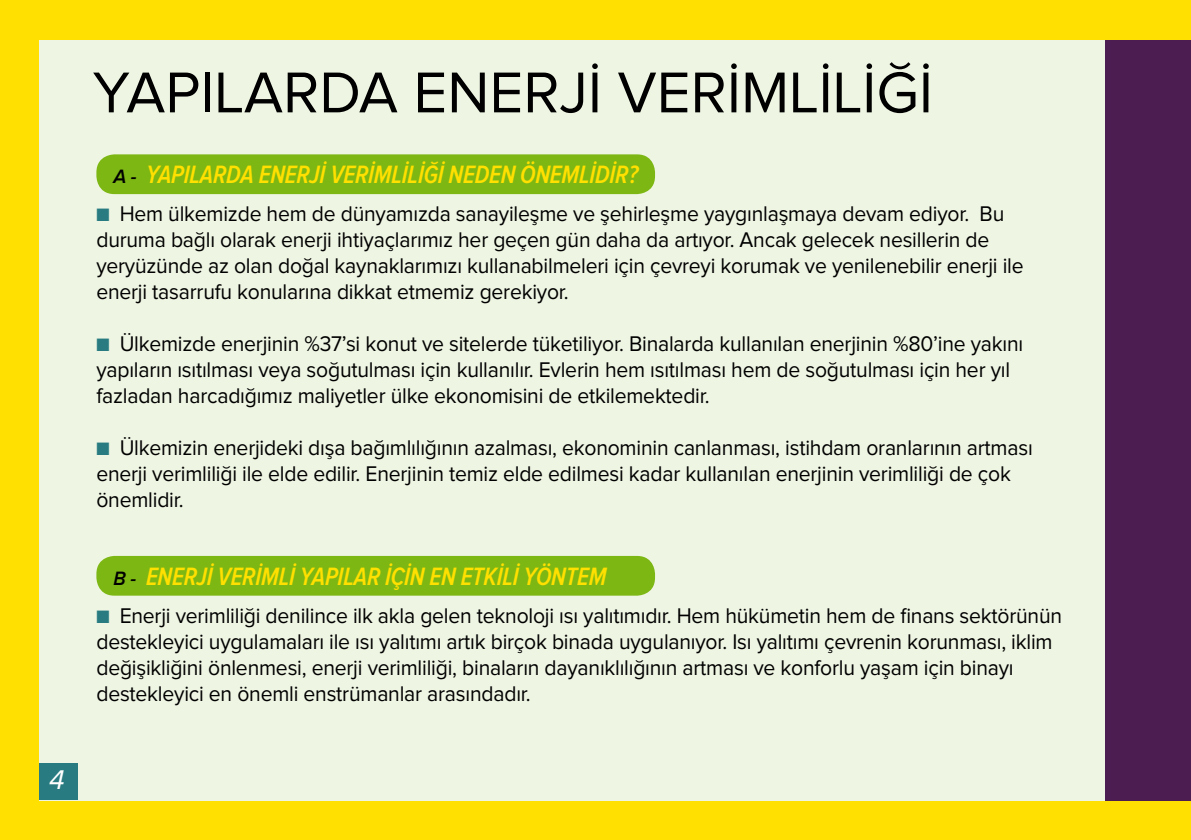
<style>
.page{position:relative;width:1191px;height:840px;background:#fff}
.page>*{position:absolute;margin:0;border:0;box-sizing:border-box;transform-origin:0 0}
.t1{font:59.6px "Proxima Nova";color:#000}
.t2{font:italic 28px "Proxima Nova";color:#fff}
.t3{font:italic 600 26px "Proxima Nova Cond";letter-spacing:-.01em;color:#ffe000;scale:.96 1}
.t4{font:22px/26px "Proxima Nova";letter-spacing:-.01em;color:#000;scale:.96 1}
.s1{font-family:"Proxima Nova";font-size:20px;color:#000}
.s2{color:#287c81}
</style>
<div class="page">
<div style="left:0;top:0;width:1191px;height:839px;background:#ffe000"></div>
<div style="left:40px;top:40px;width:1151px;height:759px;background:#eef5e3"></div>
<div style="left:1106px;top:40px;width:85px;height:759px;background:#4c1d51"></div>
<div style="left:96px;top:154px;width:559px;height:40px;background:#7db713;border-radius:18px"></div>
<div style="left:96px;top:555px;width:559px;height:40px;background:#7db713;border-radius:18px"></div>
<div style="left:40px;top:763px;width:38px;height:36px;background:#287c81"></div>
<p class="t2" style="left:49px;top:766px;width:17px">4</p>
<h1 class="t1" style="left:93px;top:65px;width:842px">YAPILARDA ENERJİ VERİMLİLİĞİ</h1>
<p class="t3" style="left:113px;top:162px;width:548px"><span class="s1">A -</span> YAPILARDA ENERJİ VERİMLİLİĞİ NEDEN ÖNEMLİDİR?</p>
<p class="t4" style="left:96px;top:201px;width:967px"><span class="s2">■</span> Hem ülkemizde hem de dünyamızda sanayileşme ve şehirleşme yaygınlaşmaya devam ediyor. Bu duruma bağlı olarak enerji ihtiyaçlarımız her geçen gün daha da artıyor. Ancak gelecek nesillerin de yeryüzünde az olan doğal kaynaklarımızı kullanabilmeleri için çevreyi korumak ve yenilenebilir enerji ile enerji tasarrufu konularına dikkat etmemiz gerekiyor.</p>
<p class="t4" style="left:96px;top:331px;width:967px"><span class="s2">■</span> Ülkemizde enerjinin %37’si konut ve sitelerde tüketiliyor. Binalarda kullanılan enerjinin %80’ine yakını yapıların ısıtılması veya soğutulması için kullanılır. Evlerin hem ısıtılması hem de soğutulması için her yıl fazladan harcadığımız maliyetler ülke ekonomisini de etkilemektedir.</p>
<p class="t4" style="left:96px;top:435px;width:977px"><span class="s2">■</span> Ülkemizin enerjideki dışa bağımlılığının azalması, ekonominin canlanması, istihdam oranlarının artması enerji verimliliği ile elde edilir. Enerjinin temiz elde edilmesi kadar kullanılan enerjinin verimliliği de çok önemlidir.</p>
<p class="t3" style="left:113px;top:564px;width:515px"><span class="s1">B -</span> ENERJİ VERİMLİ YAPILAR İÇİN EN ETKİLİ YÖNTEM</p>
<p class="t4" style="left:96px;top:603px;width:1007px"><span class="s2">■</span> Enerji verimliliği denilince ilk akla gelen teknoloji ısı yalıtımıdır. Hem hükümetin hem de finans sektörünün destekleyici uygulamaları ile ısı yalıtımı artık birçok binada uygulanıyor. Isı yalıtımı çevrenin korunması, iklim değişikliğini önlenmesi, enerji verimliliği, binaların dayanıklılığının artması ve konforlu yaşam için binayı destekleyici en önemli enstrümanlar arasındadır.</p>
</div>
